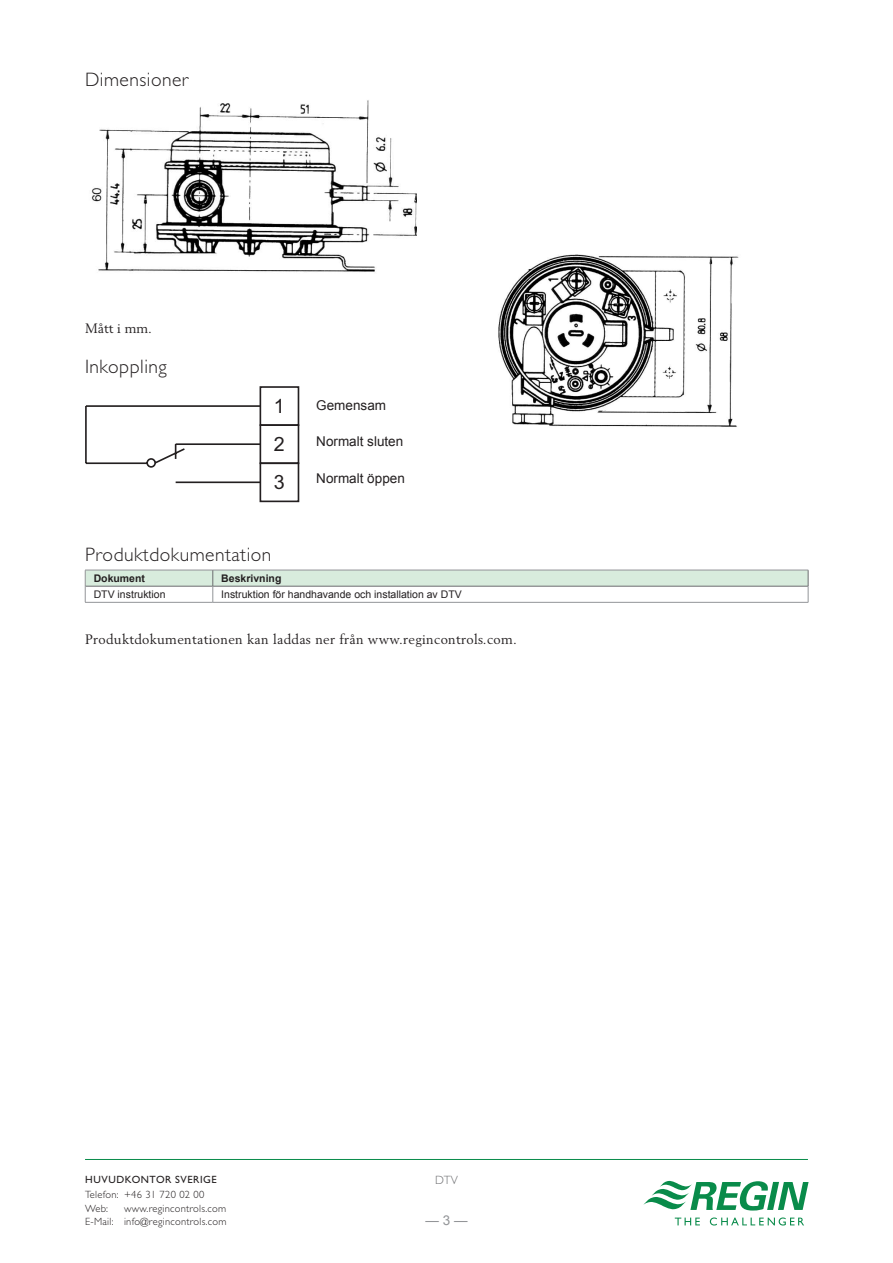
<style>
.page{position:relative;width:893px;height:1263px;background:#fff}
.page>*{position:absolute;margin:0;border:0;box-sizing:border-box;transform-origin:0 0}
.t1{font:19.65px/38.1px "Arial";color:#231f20;text-align:justify}
.Header2{font:300 19.5px "Gill Sans Std";letter-spacing:.025em;color:#231f20}
.ImgIns2{font:300 19.5px "Gill Sans Std";letter-spacing:.025em;color:#231f20}
.ImgIns2-2{font:13.5px "Berling LT Std";letter-spacing:.025em;color:#231f20}
.t2{font:13.5px "Arial";color:#231f20}
.Body{font:13.5px "Berling LT Std";color:#231f20}
.t3{font:13.5px "Arial";color:#939598}
.t4{font:300 12px "Gill Sans Std";color:#6c6d70}
.t5{font:300 10.5px/13.5px "Gill Sans Std";letter-spacing:.025em;color:#231f20}
.TableBody{font:10.5px "Arial";color:#231f20}
.TableHeader{font:700 10.5px "Arial";color:#231f20}
.t6{font:10.5px "Gill Sans Std";letter-spacing:.055em;color:#231f20}
.ArtNr{font:10.5px "Arial";color:#231f20}
</style>
<div class="page">
<svg style="left:643px;top:1180px;width:166px;height:30px"></svg>
<svg style="left:675px;top:1217px;width:25px;height:8px"></svg>
<svg style="left:710px;top:1217px;width:94px;height:8px"></svg>
<hr style="left:85px;top:1159px;width:723px;height:1px;background:#098b4a">
<img style="left:91px;top:100px;width:326px;height:172px">
<div style="left:260px;top:386px;width:39px;height:40px;border:2px solid #231f20"></div>
<div style="left:260px;top:424px;width:39px;height:40px;border:2px solid #231f20"></div>
<div style="left:260px;top:462px;width:39px;height:40px;border:2px solid #231f20"></div>
<svg style="left:85px;top:404px;width:177px;height:80px"></svg>
<svg style="left:85px;top:570px;width:724px;height:32px"></svg>
<hr style="left:85px;top:602px;width:128px;height:1px;background:#939598">
<hr style="left:213px;top:602px;width:595px;height:1px;background:#939598">
<img style="left:498px;top:254px;width:241px;height:173px">
<p class="Header2" style="left:85px;top:68px;width:105px">Dimensioner</p>
<p class="Body" style="left:85px;top:320px;width:69px">Mått i mm.</p>
<p class="Header2" style="left:85px;top:356px;width:83px">Inkoppling</p>
<p class="t1" style="left:274px;top:387px;width:12px">1<br>2<br>3</p>
<p class="t2" style="left:316px;top:396px;width:71px">Gemensam</p>
<p class="t2" style="left:316px;top:432px;width:89px">Normalt sluten</p>
<p class="t2" style="left:316px;top:469px;width:90px">Normalt öppen</p>
<p class="ImgIns2" style="left:85px;top:544px;width:188px">Produktdokumentation</p>
<p class="TableHeader" style="left:94px;top:571px;width:53px">Dokument</p>
<p class="TableHeader" style="left:221px;top:571px;width:62px">Beskrivning</p>
<p class="ArtNr" style="left:94px;top:587px;width:73px">DTV instruktion</p>
<p class="TableBody" style="left:221px;top:587px;width:242px">Instruktion för handhavande och installation av DTV</p>
<p class="ImgIns2-2" style="left:85px;top:631px;width:433px">Produktdokumentationen kan laddas ner från www.regincontrols.com.</p>
<p class="t6" style="left:85px;top:1173px;width:133px">HUVUDKONTOR SVERIGE</p>
<p class="t5" style="left:85px;top:1188px;width:121px">Telefon: +46 31 720 02 00<br>Web:</p>
<p class="t4" style="left:435px;top:1173px;width:24px">DTV</p>
<p class="t5" style="left:85px;top:1201px;width:143px;text-align:right">www.regincontrols.com<br>E-Mail: info@regincontrols.com</p>
<p class="t3" style="left:425px;top:1211px;width:44px">— 3 —</p>
</div>
